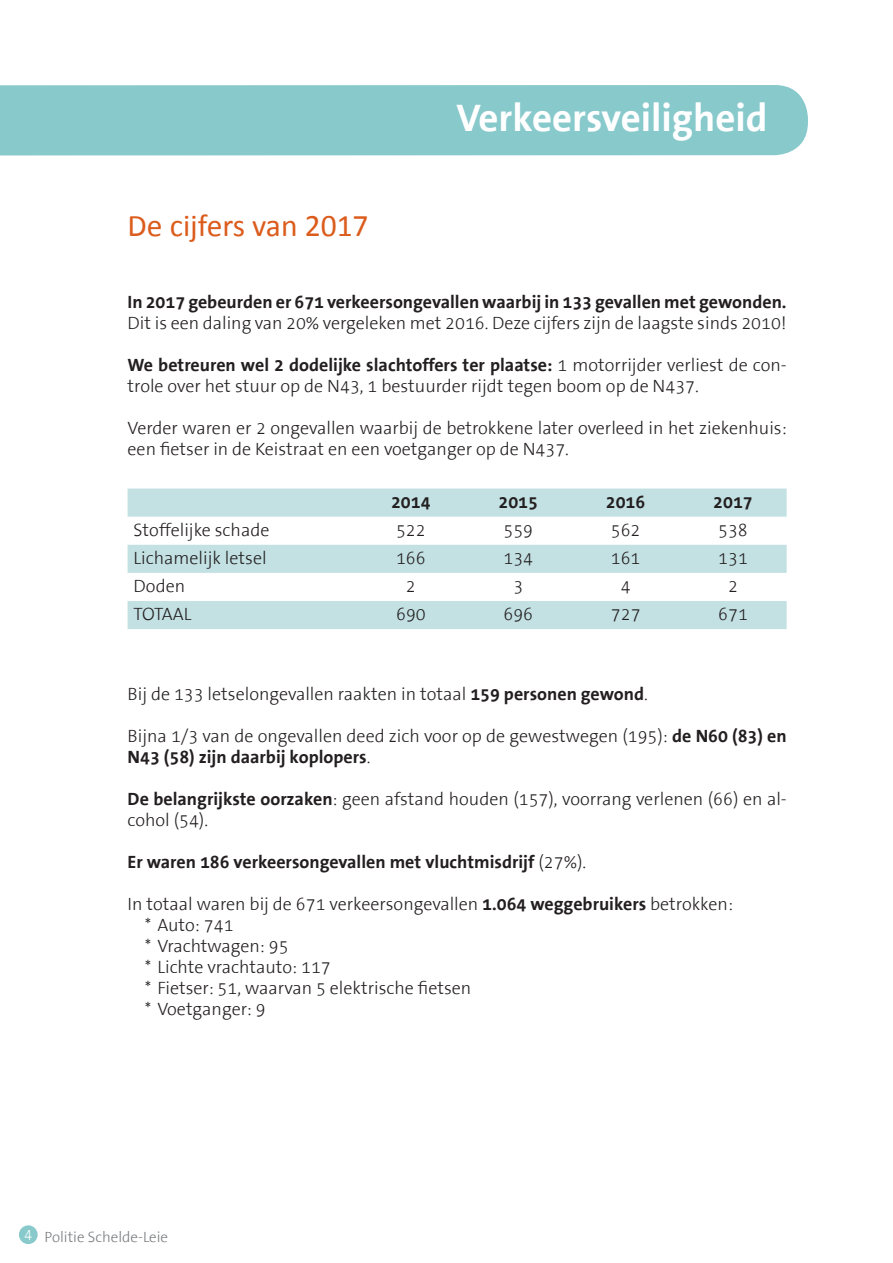
<style>
.page{position:relative;width:893px;height:1263px;background:#fff}
.page>*{position:absolute;margin:0;border:0;box-sizing:border-box;transform-origin:0 0}
.t1{font:700 39px "The Sans TTB5 Plain";color:#fff}
.t2{font:31.5px "Calibri";color:#db5c1c}
.t3{font:300 18px/21px "The Sans TTB3";color:#231f20}
.t4{font:700 18px "The Sans TTB7";color:#231f20}
.t5{font:700 18px "The Sans TTB5 Plain";color:#231f20}
.t6{font:300 15px "The Sans TTB3";color:#797b7e}
.s1{font-family:"The Sans TTB3";font-weight:300}
.s2{font-family:"The Sans TTB7";font-weight:700}
</style>
<div class="page">
<div style="left:0;top:85px;width:808px;height:70px;background:#88c9cc"></div>
<div style="left:19px;top:1225px;width:19px;height:19px;background:#88c9cc;border-radius:50%"></div>
<svg style="left:128px;top:488px;width:659px;height:141px;fill:#c3e1e3"></svg>
<h2 class="t2" style="left:128px;top:206px;width:243px">De cijfers van 2017</h2>
<h1 class="t1" style="left:456px;top:97px;width:313px">Verkeersveiligheid</h1>
<p class="t4" style="left:128px;top:292px;width:660px">In 2017 gebeurden er 671 verkeersongevallen waarbij in 133 gevallen met gewonden.</p>
<p class="t3" style="left:128px;top:313px;width:661px">Dit is een daling van 20% vergeleken met 2016. Deze cijfers zijn de laagste sinds 2010!</p>
<p class="t5" style="left:128px;top:355px;width:661px">We betreuren wel 2 dodelijke slachtoffers ter plaatse: <span class="s1">1 motorrijder verliest de con-</span></p>
<p class="t3" style="left:128px;top:376px;width:573px">trole over het stuur op de N43, 1 bestuurder rijdt tegen boom op de N437.</p>
<p class="t3" style="left:128px;top:418px;width:661px">Verder waren er 2 ongevallen waarbij de betrokkene later overleed in het ziekenhuis: een fietser in de Keistraat en een voetganger op de N437.</p>
<p class="t5" style="left:391px;top:492px;width:41px">2014</p>
<p class="t5" style="left:498px;top:492px;width:41px">2015</p>
<p class="t5" style="left:606px;top:492px;width:41px">2016</p>
<p class="t5" style="left:713px;top:492px;width:41px">2017</p>
<p class="t3" style="left:134px;top:520px;width:137px">Stoffelijke schade</p>
<p class="t3" style="left:396px;top:520px;width:31px">522</p>
<p class="t3" style="left:503px;top:520px;width:31px">559</p>
<p class="t3" style="left:611px;top:520px;width:31px">562</p>
<p class="t3" style="left:718px;top:520px;width:31px">538</p>
<p class="t3" style="left:134px;top:548px;width:135px">Lichamelijk letsel</p>
<p class="t3" style="left:396px;top:548px;width:31px">166</p>
<p class="t3" style="left:503px;top:548px;width:31px">134</p>
<p class="t3" style="left:611px;top:548px;width:31px">161</p>
<p class="t3" style="left:718px;top:548px;width:31px">131</p>
<p class="t3" style="left:134px;top:576px;width:53px">Doden</p>
<p class="t3" style="left:406px;top:576px;width:11px">2</p>
<p class="t3" style="left:513px;top:576px;width:11px">3</p>
<p class="t3" style="left:621px;top:576px;width:11px">4</p>
<p class="t3" style="left:728px;top:576px;width:11px">2</p>
<p class="t3" style="left:134px;top:604px;width:59px">TOTAAL</p>
<p class="t3" style="left:396px;top:604px;width:31px">690</p>
<p class="t3" style="left:503px;top:604px;width:31px">696</p>
<p class="t3" style="left:611px;top:604px;width:31px">727</p>
<p class="t3" style="left:718px;top:604px;width:31px">671</p>
<p class="t3" style="left:128px;top:684px;width:522px">Bij de 133 letselongevallen raakten in totaal <span class="s2">159 personen gewond</span>.</p>
<p class="t3" style="left:128px;top:726px;width:661px">Bijna 1/3 van de ongevallen deed zich voor op de gewestwegen (195): <span class="s2">de N60 (83) en</span></p>
<p class="t4" style="left:128px;top:748px;width:244px">N43 (58) zijn daarbij koplopers<span class="s1">.</span></p>
<p class="t3" style="left:128px;top:789px;width:661px"><span class="s2">De belangrijkste oorzaken</span>: geen afstand houden (157), voorrang verlenen (66) en al&shy;cohol (54).</p>
<p class="t4" style="left:128px;top:853px;width:460px">Er waren 186 verkeersongevallen met vluchtmisdrijf <span class="s1">(27%).</span></p>
<p class="t3" style="left:145px;top:894px;width:590px;text-indent:-17px">In totaal waren bij de 671 verkeersongevallen <span class="s2">1.064 weggebruikers</span> betrokken: * Auto: 741<br>* Vrachtwagen: 95<br>* Lichte vrachtauto: 117<br>* Fietser: 51, waarvan 5 elektrische fietsen<br>* Voetganger: 9</p>
<p class="t6" style="left:24px;top:1229px;width:146px"><sup>4</sup> Politie Schelde-Leie</p>
</div>
